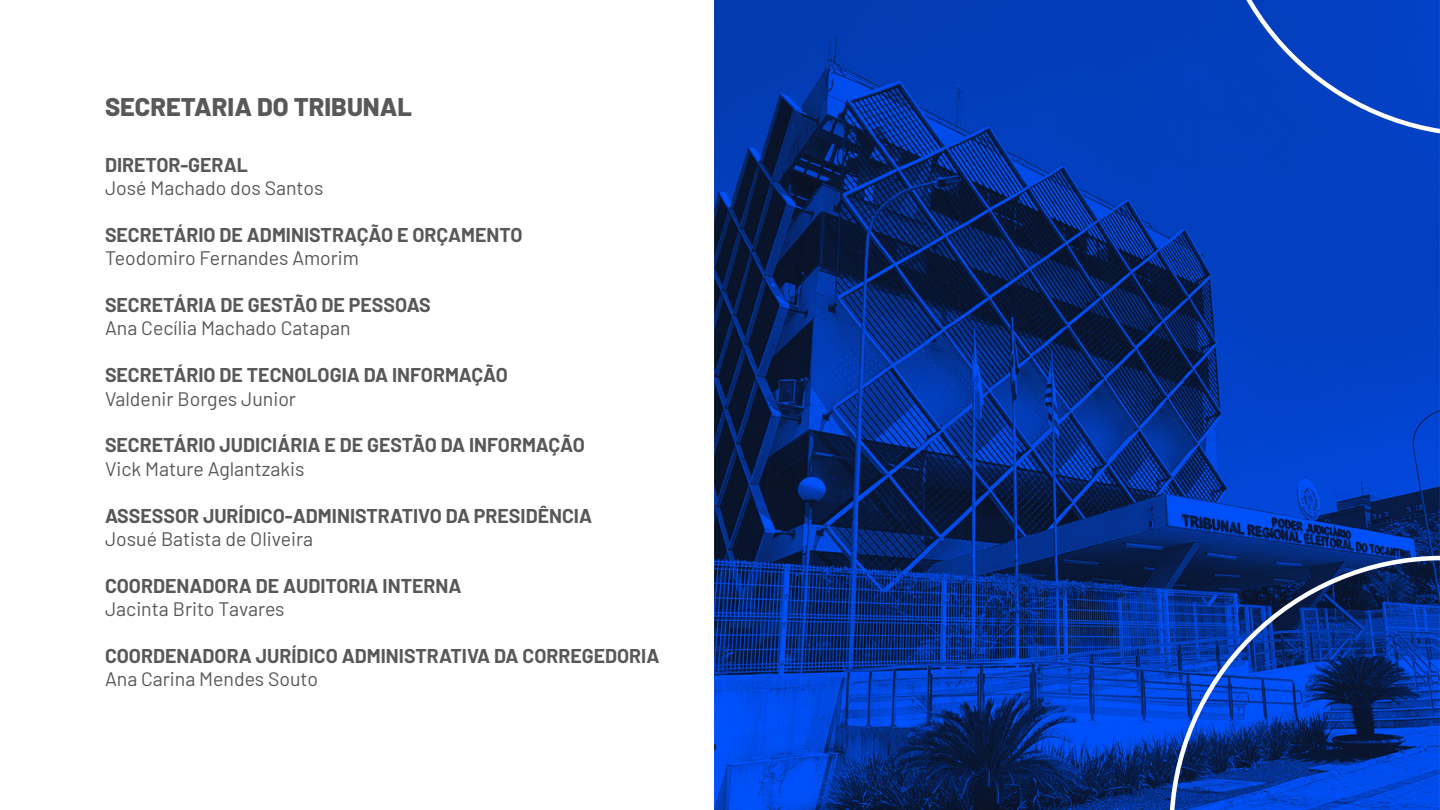
<style>
.page{position:relative;width:1440px;height:810px;background:#fff}
.page>*{position:absolute;margin:0;border:0;box-sizing:border-box;transform-origin:0 0}
.t1{font:800 25.5px "Barlow";color:#57585a}
.t2{font:700 19.5px "Barlow";color:#57585a}
.t3{font:19.5px "Barlow";color:#57585a}
</style>
<div class="page">
<img style="left:714px;top:0;width:726px;height:810px">
<div style="left:1210px;top:0;width:230px;height:137px;background:#043fbf"></div>
<svg style="left:1169px;top:556px;width:271px;height:254px;background:#0a3898"></svg>
<p class="t1" style="left:105px;top:88px;width:309px">SECRETARIA DO TRIBUNAL</p>
<p class="t2" style="left:105px;top:150px;width:145px">DIRETOR-GERAL</p>
<p class="t3" style="left:105px;top:174px;width:220px">José Machado dos Santos</p>
<p class="t2" style="left:105px;top:220px;width:419px">SECRETÁRIO DE ADMINISTRAÇÃO E ORÇAMENTO</p>
<p class="t3" style="left:105px;top:244px;width:256px">Teodomiro Fernandes Amorim</p>
<p class="t2" style="left:105px;top:290px;width:327px">SECRETÁRIA DE GESTÃO DE PESSOAS</p>
<p class="t3" style="left:105px;top:314px;width:247px">Ana Cecília Machado Catapan</p>
<p class="t2" style="left:105px;top:361px;width:404px">SECRETÁRIO DE TECNOLOGIA DA INFORMAÇÃO</p>
<p class="t3" style="left:105px;top:384px;width:193px">Valdenir Borges Junior</p>
<p class="t2" style="left:105px;top:431px;width:481px">SECRETÁRIO JUDICIÁRIA E DE GESTÃO DA INFORMAÇÃO</p>
<p class="t3" style="left:105px;top:455px;width:201px">Vick Mature Aglantzakis</p>
<p class="t2" style="left:105px;top:501px;width:489px">ASSESSOR JURÍDICO-ADMINISTRATIVO DA PRESIDÊNCIA</p>
<p class="t3" style="left:105px;top:525px;width:210px">Josué Batista de Oliveira</p>
<p class="t2" style="left:105px;top:571px;width:358px">COORDENADORA DE AUDITORIA INTERNA</p>
<p class="t3" style="left:105px;top:595px;width:181px">Jacinta Brito Tavares</p>
<p class="t2" style="left:105px;top:641px;width:556px">COORDENADORA JURÍDICO ADMINISTRATIVA DA CORREGEDORIA</p>
<p class="t3" style="left:105px;top:665px;width:215px">Ana Carina Mendes Souto</p>
</div>
